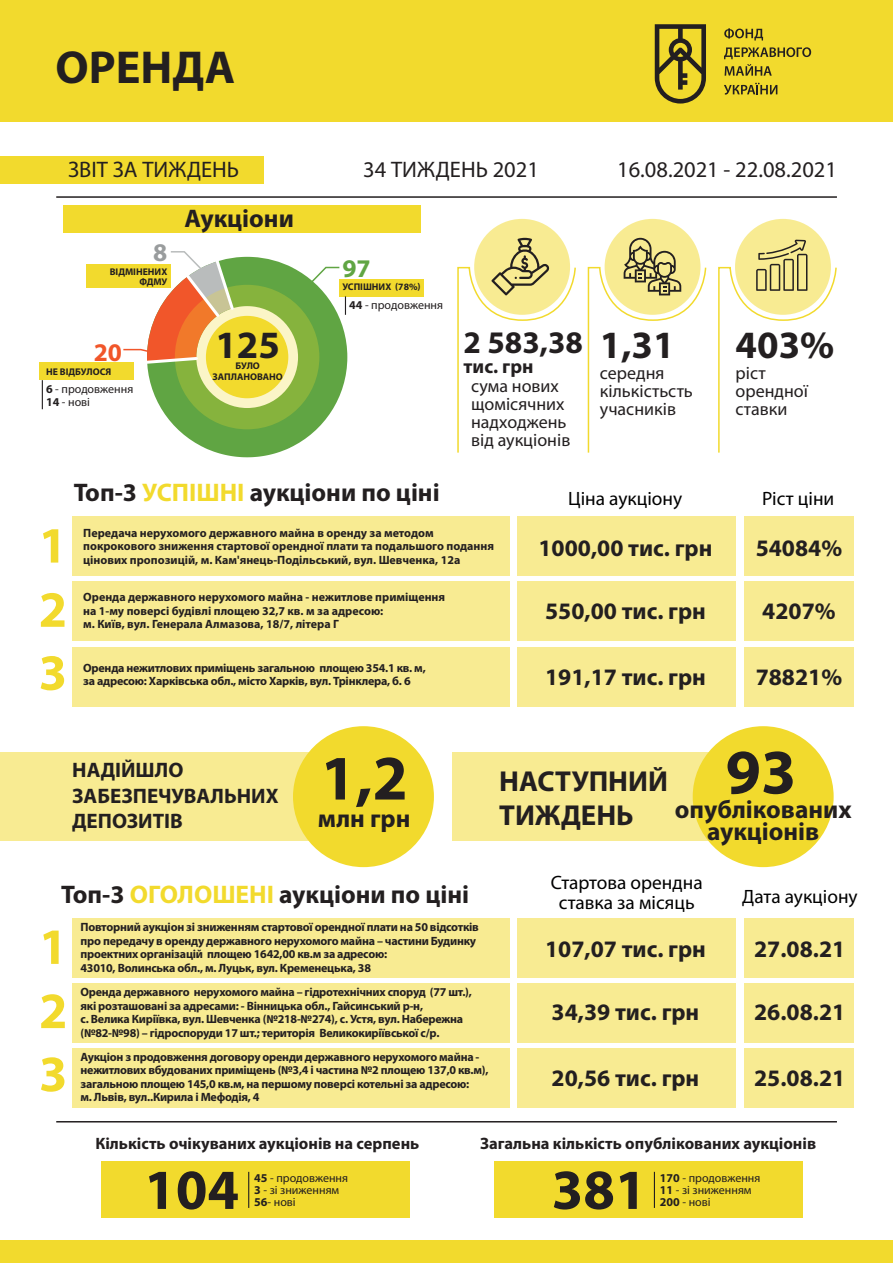
<style>
.page{position:relative;width:893px;height:1263px;background:#fff}
.page>*{position:absolute;margin:0;border:0;box-sizing:border-box;transform-origin:0 0}
.t1{font:700 63.75px "Myriad Pro";color:#231f20}
.t2{font:700 57px "Myriad Pro";color:#231f20}
.t3{font:700 51.3px/63.6px "Myriad Pro";color:#f2da2d;text-align:justify}
.t4{font:700 46.35px "Myriad Pro";color:#231f20}
.t5{font:700 38.85px "Myriad Pro";color:#231f20}
.t6{font:700 31.5px "Myriad Pro";color:#231f20}
.t7{font:700 28.95px/34.7px "Myriad Pro";color:#231f20}
.t8{font:700 25.5px/22px "Myriad Pro";color:#231f20;text-align:center}
.t9{font:700 25.5px "Myriad Pro";color:#60a543}
.t10{font:700 25.5px "Myriad Pro";color:#f1562a}
.t11{font:700 25.5px "Myriad Pro";color:#999c9d}
.t12{font:700 23.7px "Myriad Pro";color:#231f20}
.t13{font:22.5px "Myriad Pro";color:#231f20}
.t14{font:700 21px/25.5px "Myriad Pro";color:#231f20}
.t15{font:700 19.65px "Myriad Pro";letter-spacing:-.005em;color:#231f20}
.t16{font:19.35px/19.5px "Myriad Pro";color:#000001;text-align:center}
.t17{font:18px/18px "Myriad Pro";color:#231f20}
.t18{font:700 16.5px "Myriad Pro";color:#231f20}
.t19{font:700 12px/13.5px "Myriad Pro";letter-spacing:-.02em;color:#231f20}
.t20{font:700 12px/13.5px "Myriad Pro";color:#231f20}
.t21{font:12px/12px "Myriad Pro";color:#231f20}
.t22{font:700 9.75px/10.5px "Myriad Pro";color:#231f20;text-align:center}
.s1{font-weight:700}
.s2{color:#f2da2d}
</style>
<div class="page">
<div style="left:0;top:752px;width:339px;height:89px;background:#f8eb92"></div>
<div style="left:293px;top:726px;width:141px;height:141px;background:#f2da2d;border-radius:50%"></div>
<div style="left:452px;top:752px;width:300px;height:89px;background:#f8eb92"></div>
<div style="left:693px;top:726px;width:141px;height:141px;background:#f2da2d;border-radius:50%"></div>
<div style="left:102px;top:1161px;width:308px;height:56px;background:#f2da2d"></div>
<div style="left:494px;top:1161px;width:308px;height:56px;background:#f2da2d"></div>
<div style="left:517px;top:516px;width:219px;height:60px;background:#f8eb92"></div>
<div style="left:517px;top:581px;width:219px;height:60px;background:#f8eb92"></div>
<div style="left:517px;top:647px;width:219px;height:59px;background:#f8eb92"></div>
<div style="left:744px;top:516px;width:110px;height:60px;background:#f8eb92"></div>
<div style="left:744px;top:581px;width:110px;height:60px;background:#f8eb92"></div>
<div style="left:744px;top:647px;width:110px;height:59px;background:#f8eb92"></div>
<div style="left:72px;top:516px;width:438px;height:60px;background:#f8eb92"></div>
<div style="left:72px;top:581px;width:438px;height:60px;background:#f8eb92"></div>
<div style="left:72px;top:647px;width:438px;height:59px;background:#f8eb92"></div>
<div style="left:86px;top:264px;width:85px;height:24px;background:#f2da2d"></div>
<div style="left:39px;top:363px;width:95px;height:17px;background:#f2da2d"></div>
<div style="left:339px;top:279px;width:84px;height:17px;background:#f2da2d"></div>
<div style="left:63px;top:206px;width:357px;height:27px;background:#f2da2d"></div>
<div style="left:0;top:0;width:893px;height:122px;background:#f2da2d"></div>
<svg style="left:724px;top:28px;width:39px;height:13px"></svg>
<svg style="left:724px;top:47px;width:87px;height:29px"></svg>
<svg style="left:724px;top:83px;width:53px;height:12px"></svg>
<svg style="left:655px;top:24px;width:51px;height:80px"></svg>
<div style="left:474px;top:219px;width:96px;height:96px;background:#f8eb92;border-radius:50%"></div>
<div style="left:605px;top:219px;width:95px;height:96px;background:#f8eb92;border-radius:50%"></div>
<div style="left:735px;top:219px;width:96px;height:96px;background:#f8eb92;border-radius:50%"></div>
<svg style="left:587px;top:238px;width:120px;height:215px"></svg>
<svg style="left:457px;top:238px;width:119px;height:215px"></svg>
<svg style="left:718px;top:240px;width:119px;height:213px"></svg>
<hr style="left:56px;top:196px;width:781px;height:2px;background:#231f20">
<hr style="left:56px;top:1121px;width:781px;height:1px;background:#231f20">
<div style="left:0;top:156px;width:264px;height:28px;background:#f2da2d"></div>
<div style="left:0;top:1240px;width:893px;height:23px;background:#f2da2d"></div>
<div style="left:517px;top:918px;width:219px;height:59px;background:#f8eb92"></div>
<div style="left:517px;top:983px;width:219px;height:59px;background:#f8eb92"></div>
<div style="left:517px;top:1048px;width:219px;height:60px;background:#f8eb92"></div>
<div style="left:745px;top:918px;width:109px;height:59px;background:#f8eb92"></div>
<div style="left:745px;top:983px;width:109px;height:59px;background:#f8eb92"></div>
<div style="left:745px;top:1048px;width:109px;height:60px;background:#f8eb92"></div>
<div style="left:73px;top:918px;width:437px;height:59px;background:#f8eb92"></div>
<div style="left:73px;top:983px;width:437px;height:59px;background:#f8eb92"></div>
<div style="left:73px;top:1048px;width:437px;height:60px;background:#f8eb92"></div>
<svg style="left:42px;top:380px;width:1px;height:29px"></svg>
<hr style="left:248px;top:1172px;width:1px;height:36px;background:#231f20">
<hr style="left:654px;top:1172px;width:1px;height:36px;background:#231f20">
<svg style="left:122px;top:251px;width:225px;height:206px"></svg>
<h3 class="t4" style="left:55px;top:37px;width:181px">ОРЕНДА</h3>
<h3 class="t13" style="left:68px;top:156px;width:173px">ЗВІТ ЗА ТИЖДЕНЬ</h3>
<h3 class="t8" style="left:184px;top:206px;width:111px">Аукціони</h3>
<h3 class="t13" style="left:363px;top:156px;width:177px">34 ТИЖДЕНЬ 2021</h3>
<h3 class="t11" style="left:153px;top:236px;width:16px">8</h3>
<p class="t22" style="left:110px;top:266px;width:59px">ВІДМІНЕНИХ</p>
<h3 class="t9" style="left:342px;top:251px;width:30px">97</h3>
<p class="t22" style="left:139px;top:276px;width:29px">ФДМУ</p>
<p class="t22" style="left:342px;top:282px;width:80px">УСПІШНИХ (78%)</p>
<h3 class="t10" style="left:94px;top:335px;width:30px">20</h3>
<p class="t22" style="left:46px;top:366px;width:67px">НЕ ВІДБУЛОСЯ</p>
<p class="t21" style="left:46px;top:382px;width:89px;line-height:13.5px"><span class="s1">6</span> - продовження<br><span class="s1">14</span> - нові</p>
<h3 class="t5" style="left:215px;top:320px;width:66px">125</h3>
<p class="t22" style="left:212px;top:360px;width:72px">БУЛО<br>ЗАПЛАНОВАНО</p>
<p class="t21" style="left:349px;top:299px;width:95px"><span class="s1">44</span> - продовження</p>
<h3 class="t6" style="left:464px;top:322px;width:121px">2 583,38</h3>
<h3 class="t15" style="left:464px;top:353px;width:71px">тис. грн</h3>
<h3 class="t17" style="left:471px;top:377px;width:101px">сума нових щомісячних надходжень від аукціонів</h3>
<h3 class="t13" style="left:617px;top:156px;width:221px">16.08.2021 - 22.08.2021</h3>
<h3 class="t5" style="left:600px;top:320px;width:76px">1,31</h3>
<h3 class="t17" style="left:600px;top:364px;width:95px">середня кількістьсть учасників</h3>
<h3 class="t5" style="left:736px;top:320px;width:100px">403%</h3>
<h3 class="t17" style="left:736px;top:364px;width:74px">ріст орендної ставки</h3>
<h3 class="t3" style="left:39px;top:512px;width:30px">1<br>2<br>3</h3>
<h3 class="t8" style="left:74px;top:480px;width:368px">Топ-3 <span class="s2">УСПІШНІ</span> аукціони по ціні</h3>
<h3 class="t16" style="left:568px;top:488px;width:116px">Ціна аукціону</h3>
<h3 class="t16" style="left:762px;top:488px;width:74px">Ріст ціни</h3>
<p class="t20" style="left:83px;top:525px;width:412px">Передача нерухомого державного майна в оренду за методом покрокового зниження стартової орендної плати та подальшого подання цінових пропозицій, м. Кам'янець-Подільський, вул. Шевченка, 12а</p>
<h3 class="t12" style="left:538px;top:533px;width:175px">1000,00 тис. грн</h3>
<h3 class="t12" style="left:756px;top:533px;width:88px">54084%</h3>
<p class="t20" style="left:83px;top:590px;width:363px">Оренда державного нерухомого майна - нежитлове приміщення на 1-му поверсі будівлі площею 32,7 кв. м за адресою:<br>м. Київ, вул. Генерала Алмазова, 18/7, літера Г</p>
<p class="t19" style="left:83px;top:660px;width:344px">Оренда нежитлових приміщень загальною площею 354.1 кв. м, за адресою: Харківська обл., місто Харків, вул. Трінклера, б. 6</p>
<h3 class="t12" style="left:545px;top:595px;width:162px">550,00 тис. грн</h3>
<h3 class="t12" style="left:762px;top:595px;width:75px">4207%</h3>
<h3 class="t12" style="left:545px;top:661px;width:162px">191,17 тис. грн</h3>
<h3 class="t12" style="left:756px;top:661px;width:88px">78821%</h3>
<h3 class="t14" style="left:72px;top:757px;width:208px">НАДІЙШЛО<br>ЗАБЕЗПЕЧУВАЛЬНИХ<br>ДЕПОЗИТІВ</h3>
<h1 class="t1" style="left:321px;top:736px;width:89px">1,2</h1>
<h3 class="t7" style="left:499px;top:762px;width:170px">НАСТУПНИЙ<br>ТИЖДЕНЬ</h3>
<h3 class="t8" style="left:318px;top:807px;width:94px">млн грн</h3>
<h1 class="t1" style="left:726px;top:730px;width:72px">93</h1>
<h3 class="t8" style="left:675px;top:797px;width:178px">опублікованих аукціонів</h3>
<h3 class="t16" style="left:551px;top:872px;width:153px">Стартова орендна ставка за місяць</h3>
<h3 class="t12" style="left:545px;top:934px;width:162px">107,07 тис. грн</h3>
<h3 class="t8" style="left:61px;top:882px;width:409px">Топ-3 <span class="s2">ОГОЛОШЕНІ</span> аукціони по ціні</h3>
<h3 class="t16" style="left:742px;top:886px;width:117px">Дата аукціону</h3>
<p class="t19" style="left:81px;top:920px;width:400px">Повторний аукціон зі зниженням стартової орендної плати на 50 відсотків про передачу в оренду державного нерухомого майна – частини Будинку проектних організацій площею 1642,00 кв.м за адресою:<br>43010, Волинська обл., м. Луцьк, вул. Кременецька, 38</p>
<h3 class="t3" style="left:39px;top:913px;width:30px">1<br>2<br>3</h3>
<h3 class="t12" style="left:754px;top:934px;width:93px">27.08.21</h3>
<p class="t19" style="left:81px;top:985px;width:393px">Оренда державного нерухомого майна – гідротехнічних споруд (77 шт.), які розташовані за адресами: - Вінницька обл., Гайсинський р-н,<br>с. Велика Киріївка, вул. Шевченка (№218-№274), с. Устя, вул. Набережна (№82-№98) – гідроспоруди 17 шт.; територія Великокиріївської с/р.</p>
<p class="t19" style="left:81px;top:1049px;width:409px">Аукціон з продовження договору оренди державного нерухомого майна - нежитлових вбудованих приміщень (№3,4 і частина №2 площею 137,0 кв.м), загальною площею 145,0 кв.м, на першому поверсі котельні за адресою:<br>м. Львів, вул..Кирила і Мефодія, 4</p>
<h3 class="t12" style="left:552px;top:997px;width:149px">34,39 тис. грн</h3>
<h3 class="t12" style="left:754px;top:997px;width:93px">26.08.21</h3>
<h3 class="t12" style="left:552px;top:1063px;width:149px">20,56 тис. грн</h3>
<h3 class="t12" style="left:754px;top:1063px;width:93px">25.08.21</h3>
<h3 class="t18" style="left:95px;top:1132px;width:325px">Кількість очікуваних аукціонів на серпень</h3>
<h3 class="t18" style="left:480px;top:1132px;width:338px">Загальна кількість опублікованих аукціонів</h3>
<h2 class="t2" style="left:144px;top:1152px;width:96px">104</h2>
<h2 class="t2" style="left:552px;top:1152px;width:96px">381</h2>
<p class="t21" style="left:660px;top:1171px;width:102px"><span class="s1">170</span> - продовження<br><span class="s1">11</span> - зі зниженням<br><span class="s1">200</span> - нові</p>
<p class="t21" style="left:254px;top:1171px;width:95px"><span class="s1">45</span> - продовження<br><span class="s1">3</span> - зі зниженням<br><span class="s1">56</span>- нові</p>
</div>
